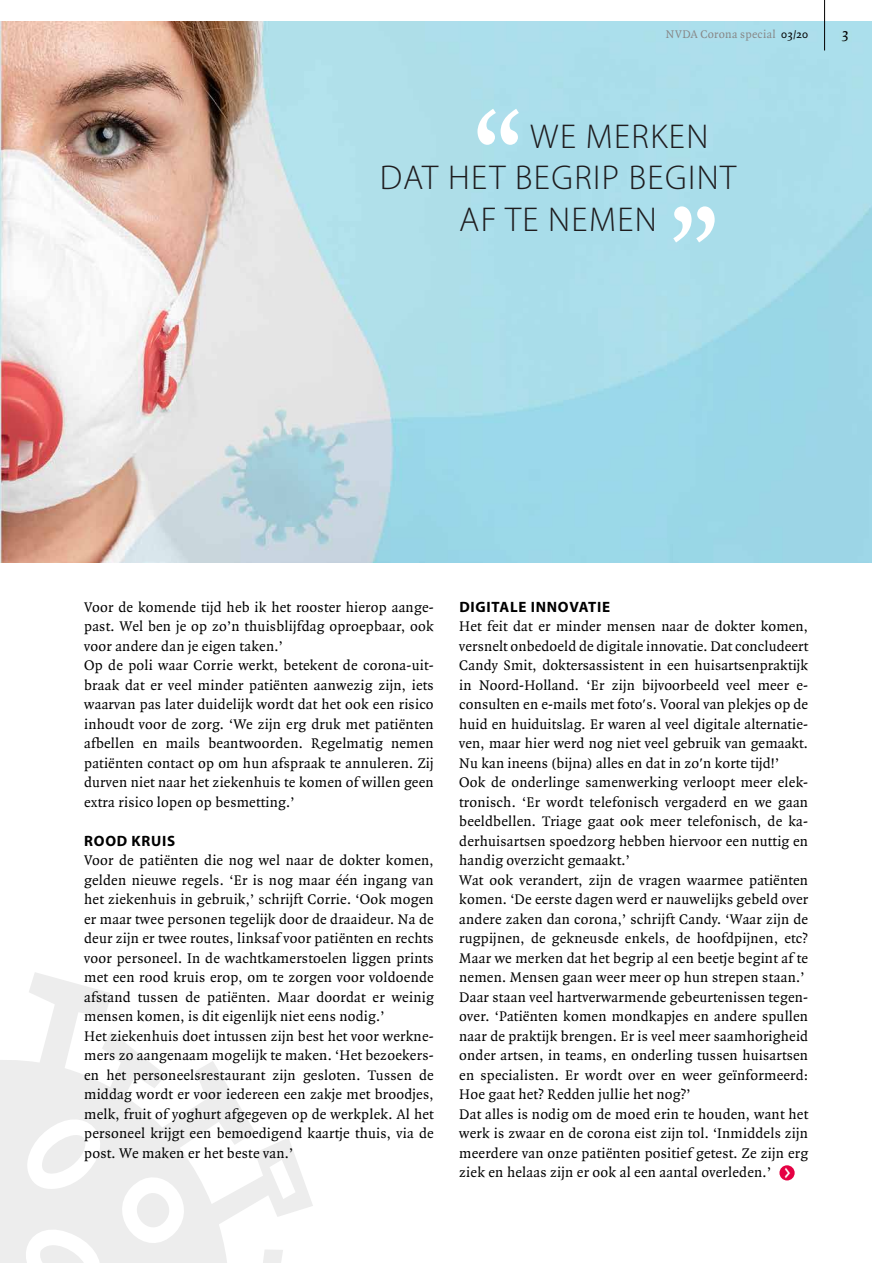
<style>
.page{position:relative;width:893px;height:1263px;background:#fff}
.page>*{position:absolute;margin:0;border:0;box-sizing:border-box;transform-origin:0 0}
.t1{font:700 101.1px "Quadraat";color:#fff}
.t2{font:300 34.5px "Myriad Pro";letter-spacing:.04em;color:#1e1c1e}
.t3{font:700 21.3px "Quadraat";color:#fff;scale:.5 1}
.t4{font:15px/19.5px "Quadraat";letter-spacing:.015em;color:#000}
.t5{font:700 15px "Myriad Pro";letter-spacing:.05em;color:#000}
.t6{font:12px "Quadraat";letter-spacing:.02em;color:#878787}
.s1{color:#000}
</style>
<div class="page">
<img style="left:0;top:21px;width:872px;height:541px">
<svg style="left:0;top:972px;width:313px;height:291px"></svg>
<hr style="left:824px;top:0;width:1px;height:50px;background:#000">
<div style="left:779px;top:1165px;width:16px;height:15px;background:#e50043;border-radius:50%"></div>
<p class="t6" style="left:666px;top:28px;width:144px">NVDA Corona special <span class="s1">03/20</span></p>
<p class="t4" style="left:841px;top:24px;width:9px">3</p>
<h1 class="t1" style="left:474px;top:94px;width:50px">“</h1>
<h2 class="t2" style="left:530px;top:117px;width:180px">WE MERKEN</h2>
<h2 class="t2" style="left:380px;top:159px;width:358px">DAT HET BEGRIP BEGINT</h2>
<h2 class="t2" style="left:459px;top:200px;width:199px">AF TE NEMEN</h2>
<h1 class="t1" style="left:719px;top:257px;width:50px;rotate:-180deg">“</h1>
<p class="t4" style="left:84px;top:597px;width:351px">Voor de komende tijd heb ik het rooster hierop aange&shy;past. Wel ben je op zo’n thuisblijfdag oproepbaar, ook voor andere dan je eigen taken.’<br>Op de poli waar Corrie werkt, betekent de corona-uit&shy;braak dat er veel minder patiënten aanwezig zijn, iets waarvan pas later duidelijk wordt dat het ook een risico inhoudt voor de zorg. ‘We zijn erg druk met patiënten afbellen en mails beantwoorden. Regelmatig nemen patiënten contact op om hun afspraak te annuleren. Zij durven niet naar het ziekenhuis te komen of willen geen extra risico lopen op besmetting.’</p>
<p class="t5" style="left:84px;top:832px;width:92px">ROOD KRUIS</p>
<p class="t4" style="left:84px;top:851px;width:351px">Voor de patiënten die nog wel naar de dokter komen, gelden nieuwe regels. ‘Er is nog maar één ingang van het ziekenhuis in gebruik,’ schrijft Corrie. ‘Ook mogen er maar twee personen tegelijk door de draaideur. Na de deur zijn er twee routes, linksaf voor patiënten en rechts voor personeel. In de wachtkamerstoelen liggen prints met een rood kruis erop, om te zorgen voor voldoende afstand tussen de patiënten. Maar doordat er weinig mensen komen, is dit eigenlijk niet eens nodig.’<br>Het ziekenhuis doet intussen zijn best het voor werkne&shy;mers zo aangenaam mogelijk te maken. ‘Het bezoekers&shy;en het personeelsrestaurant zijn gesloten. Tussen de middag wordt er voor iedereen een zakje met broodjes, melk, fruit of yoghurt afgegeven op de werkplek. Al het personeel krijgt een bemoedigend kaartje thuis, via de post. We maken er het beste van.’</p>
<p class="t5" style="left:459px;top:598px;width:152px">DIGITALE INNOVATIE</p>
<p class="t4" style="left:459px;top:617px;width:350px">Het feit dat er minder mensen naar de dokter komen, versnelt onbedoeld de digitale innovatie. Dat concludeert Candy Smit, doktersassistent in een huisartsenpraktijk in Noord-Holland. ‘Er zijn bijvoorbeeld veel meer e&shy;consulten en e-mails met foto's. Vooral van plekjes op de huid en huiduitslag. Er waren al veel digitale alternatie&shy;ven, maar hier werd nog niet veel gebruik van gemaakt.<br>Nu kan ineens (bijna) alles en dat in zo'n korte tijd!’ Ook de onderlinge samenwerking verloopt meer elek&shy;tronisch. ‘Er wordt telefonisch vergaderd en we gaan beeldbellen. Triage gaat ook meer telefonisch, de ka&shy;derhuisartsen spoedzorg hebben hiervoor een nuttig en handig overzicht gemaakt.’<br>Wat ook verandert, zijn de vragen waarmee patiënten komen. ‘De eerste dagen werd er nauwelijks gebeld over andere zaken dan corona,’ schrijft Candy. ‘Waar zijn de rugpijnen, de gekneusde enkels, de hoofdpijnen, etc?<br>Maar we merken dat het begrip al een beetje begint af te nemen. Mensen gaan weer meer op hun strepen staan.’ Daar staan veel hartverwarmende gebeurtenissen tegen&shy;over. ‘Patiënten komen mondkapjes en andere spullen naar de praktijk brengen. Er is veel meer saamhorigheid onder artsen, in teams, en onderling tussen huisartsen en specialisten. Er wordt over en weer geïnformeerd:<br>Hoe gaat het? Redden jullie het nog?’<br>Dat alles is nodig om de moed erin te houden, want het werk is zwaar en de corona eist zijn tol. ‘Inmiddels zijn meerdere van onze patiënten positief getest. Ze zijn erg ziek en helaas zijn er ook al een aantal overleden.’</p>
<h3 class="t3" style="left:784px;top:1160px;width:13px">&gt;</h3>
</div>
